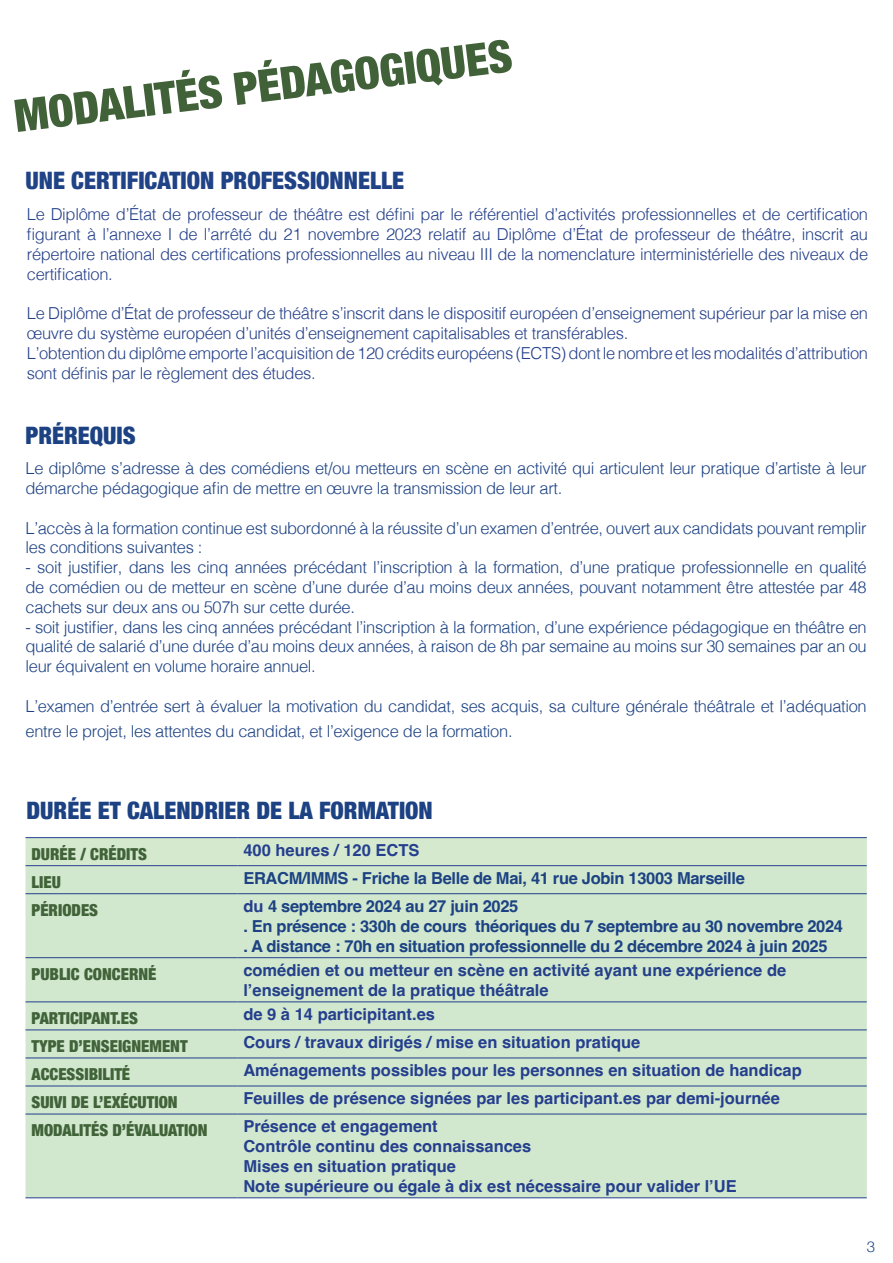
<style>
.page{position:relative;width:893px;height:1263px;background:#fff}
.page>*{position:absolute;margin:0;border:0;box-sizing:border-box;transform-origin:0 0}
.t1{font:900 condensed 45px "Helvetica Neue";color:#416239}
.t2{font:900 condensed 24px "Helvetica Neue";color:#1c4283}
.t3{font:900 condensed 24px "Helvetica Neue";color:#204286}
.t4{font:300 16.5px/19.8px "Helvetica";letter-spacing:-.02em;color:#1c4283}
.t5{font:300 16.5px/19.8px "Helvetica";letter-spacing:-.02em;color:#24408a}
.t6{font:700 16.5px "Helvetica";color:#253f8e}
.t7{font:700 16.5px "Helvetica";letter-spacing:-.02em;color:#1c4283}
.t8{font:900 condensed 16.5px "Helvetica Neue";color:#416339}
.t9{font:700 16.5px/19.8px "Helvetica";color:#24408a}
.t10{font:300 15px "Helvetica Neue";color:#1a4280}
.s1{color:#253f8e}
</style>
<div class="page">
<div style="left:26px;top:838px;width:841px;height:27px;background:#d4e9ce"></div>
<div style="left:26px;top:866px;width:841px;height:331px;background:#d1e8ce"></div>
<hr style="left:26px;top:837px;width:211px;height:1px;background:#253f8e">
<hr style="left:237px;top:837px;width:630px;height:1px;background:#253f8e">
<hr style="left:26px;top:865px;width:211px;height:1px;background:#253f8e">
<hr style="left:237px;top:865px;width:630px;height:1px;background:#253f8e">
<hr style="left:26px;top:893px;width:211px;height:1px;background:#253f8e">
<hr style="left:237px;top:893px;width:630px;height:1px;background:#253f8e">
<hr style="left:26px;top:957px;width:211px;height:1px;background:#253f8e">
<hr style="left:237px;top:957px;width:630px;height:1px;background:#253f8e">
<hr style="left:26px;top:1001px;width:211px;height:1px;background:#253f8e">
<hr style="left:237px;top:1001px;width:630px;height:1px;background:#253f8e">
<hr style="left:26px;top:1030px;width:211px;height:1px;background:#253f8e">
<hr style="left:237px;top:1030px;width:630px;height:1px;background:#253f8e">
<hr style="left:26px;top:1058px;width:211px;height:1px;background:#253f8e">
<hr style="left:237px;top:1058px;width:630px;height:1px;background:#253f8e">
<hr style="left:26px;top:1086px;width:211px;height:1px;background:#253f8e">
<hr style="left:237px;top:1086px;width:630px;height:1px;background:#253f8e">
<hr style="left:26px;top:1114px;width:211px;height:1px;background:#253f8e">
<hr style="left:237px;top:1114px;width:630px;height:1px;background:#253f8e">
<hr style="left:26px;top:1197px;width:211px;height:1px;background:#253f8e">
<hr style="left:237px;top:1197px;width:630px;height:1px;background:#253f8e">
<p class="t1" style="left:10px;top:79px;width:503px;rotate:-7deg">MODALITÉS PÉDAGOGIQUES</p>
<p class="t3" style="left:26px;top:161px;width:380px">UNE CERTIFICATION PROFESSIONNELLE</p>
<p class="t5" style="left:27px;top:203px;width:843px;text-align:justify">Le Diplôme d’État de professeur de théâtre est défini par le référentiel d’activités professionnelles et de certification figurant à l’annexe I de l’arrêté du 21 novembre 2023 relatif au Diplôme d’État de professeur de théâtre, inscrit au répertoire national des certifications professionnelles au niveau III de la nomenclature interministérielle des niveaux de certification.</p>
<p class="t5" style="left:27px;top:302px;width:843px">Le Diplôme d’État de professeur de théâtre s’inscrit dans le dispositif européen d’enseignement supérieur par la mise en œuvre du système européen d’unités d’enseignement capitalisables et transférables.</p>
<p class="t5" style="left:27px;top:342px;width:843px">L’obtention du diplôme emporte l’acquisition de 120 crédits européens (ECTS) dont le nombre et les modalités d’attribution sont définis par le règlement des études.</p>
<p class="t2" style="left:26px;top:416px;width:112px">PRÉREQUIS</p>
<p class="t4" style="left:26px;top:457px;width:843px">Le diplôme s’adresse à des comédiens et/ou metteurs en scène en activité qui articulent leur pratique d’artiste à leur démarche pédagogique afin de mettre en œuvre la transmission de leur art.</p>
<p class="t4" style="left:26px;top:517px;width:843px">L’accès à la formation continue est subordonné à la réussite d’un examen d’entrée, ouvert aux candidats pouvant remplir les conditions suivantes :</p>
<p class="t4" style="left:26px;top:556px;width:843px;text-align:justify">- soit justifier, dans les cinq années précédant l’inscription à la formation, d’une pratique professionnelle en qualité de comédien ou de metteur en scène d’une durée d’au moins deux années, pouvant notamment être attestée par 48 cachets sur deux ans ou 507h sur cette durée.</p>
<p class="t4" style="left:26px;top:616px;width:843px;text-align:justify">- soit justifier, dans les cinq années précédant l’inscription à la formation, d’une expérience pédagogique en théâtre en qualité de salarié d’une durée d’au moins deux années, à raison de 8h par semaine au moins sur 30 semaines par an ou leur équivalent en volume horaire annuel.</p>
<p class="t4" style="left:26px;top:692px;width:843px;line-height:25.2px">L’examen d’entrée sert à évaluer la motivation du candidat, ses acquis, sa culture générale théâtrale et l’adéquation entre le projet, les attentes du candidat, et l’exigence de la formation.</p>
<p class="t2" style="left:27px;top:791px;width:408px">DURÉE ET CALENDRIER DE LA FORMATION</p>
<p class="t8" style="left:32px;top:840px;width:117px">DURÉE / CRÉDITS</p>
<p class="t6" style="left:243px;top:840px;width:178px">400 heures / 120 ECTS</p>
<p class="t8" style="left:32px;top:868px;width:31px">LIEU</p>
<p class="t7" style="left:243px;top:868px;width:503px">ERACM/IMMS - Friche la Belle de Mai, 41 rue Jobin 13003 Marseille</p>
<p class="t8" style="left:32px;top:896px;width:68px">PÉRIODES</p>
<p class="t7" style="left:243px;top:896px;width:276px"><span class="s1">du</span> 4 septembre 2024 au 27 juin 2025</p>
<p class="t7" style="left:243px;top:916px;width:601px">. En présence : 330h de cours théoriques du 7 septembre au 30 novembre 2024</p>
<p class="t7" style="left:243px;top:936px;width:586px">. A distance : 70h en situation professionnelle du 2 décembre 2024 à juin 2025</p>
<p class="t8" style="left:32px;top:960px;width:126px">PUBLIC CONCERNÉ</p>
<p class="t9" style="left:243px;top:962px;width:544px">comédien et ou metteur en scène en activité ayant une expérience de l’enseignement de la pratique théâtrale</p>
<p class="t8" style="left:32px;top:1004px;width:108px">PARTICIPANT.ES</p>
<p class="t6" style="left:243px;top:1004px;width:193px">de 9 à 14 participitant.es</p>
<p class="t8" style="left:32px;top:1032px;width:158px">TYPE D’ENSEIGNEMENT</p>
<p class="t6" style="left:243px;top:1032px;width:399px">Cours / travaux dirigés / mise en situation pratique</p>
<p class="t8" style="left:32px;top:1060px;width:100px">ACCESSIBILITÉ</p>
<p class="t6" style="left:243px;top:1060px;width:560px">Aménagements possibles pour les personnes en situation de handicap</p>
<p class="t8" style="left:32px;top:1088px;width:148px">SUIVI DE L’EXÉCUTION</p>
<p class="t6" style="left:243px;top:1088px;width:538px">Feuilles de présence signées par les participant.es par demi-journée</p>
<p class="t8" style="left:32px;top:1116px;width:177px">MODALITÉS D’ÉVALUATION</p>
<p class="t6" style="left:243px;top:1116px;width:196px">Présence et engagement</p>
<p class="t6" style="left:243px;top:1136px;width:289px">Contrôle continu des connaissances</p>
<p class="t6" style="left:243px;top:1156px;width:214px">Mises en situation pratique</p>
<p class="t6" style="left:243px;top:1176px;width:495px">Note supérieure ou égale à dix est nécessaire pour valider l’UE</p>
<p class="t10" style="left:867px;top:1234px;width:10px">3</p>
</div>
